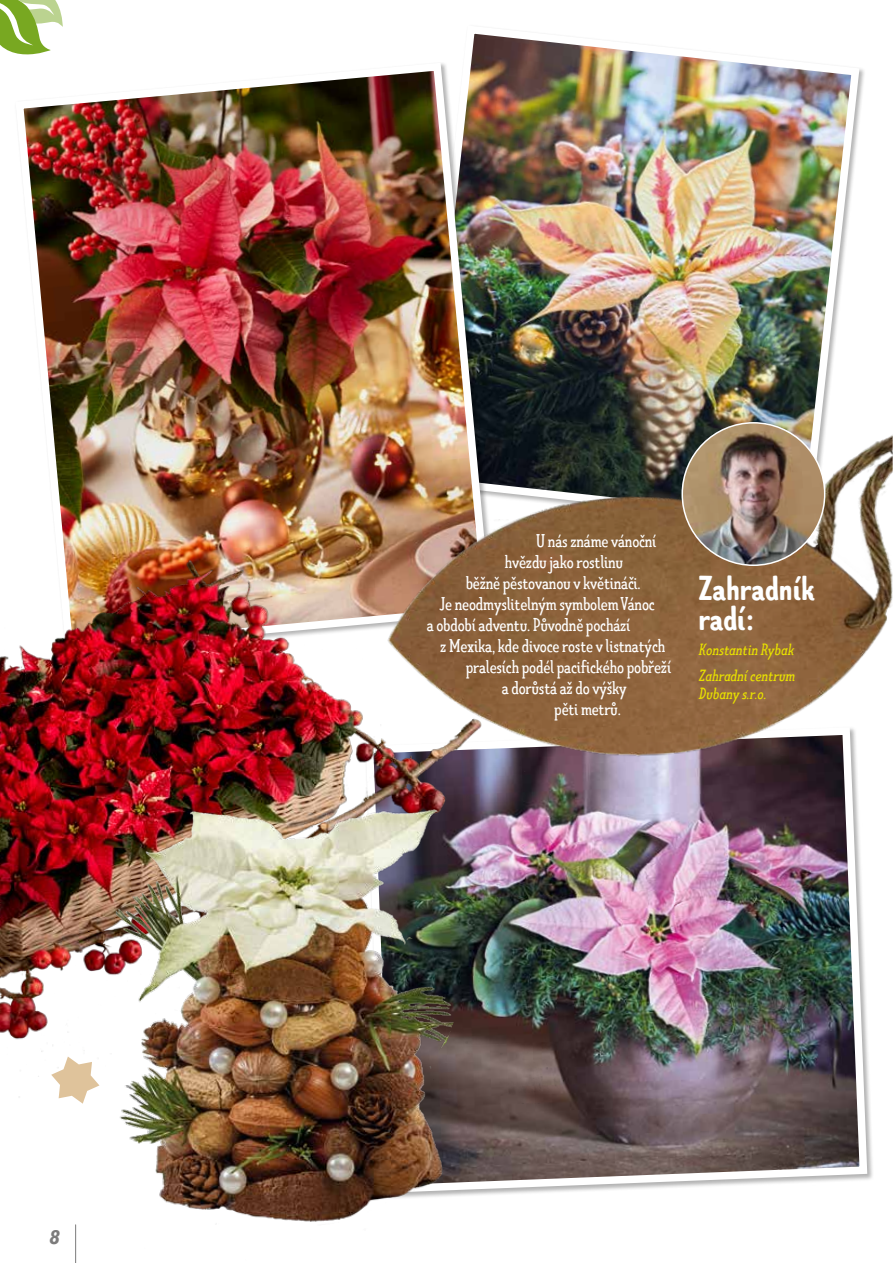
<style>
.page{position:relative;width:893px;height:1263px;background:#fff}
.page>*{position:absolute;margin:0;border:0;box-sizing:border-box;transform-origin:0 0}
.t1{font:700 35.25px/29.8px "Limes Sans";color:#fff}
.t2{font:italic 700 19.5px "Avenir Next Condensed";color:#7c7b7b}
.t3{font:18.75px "Limes Slab";letter-spacing:-.01em;color:#fff}
.t4{font:italic 16.5px/26.1px "Limes Slab";color:#e8e100}
</style>
<div class="page">
<hr style="left:75px;top:1225px;width:1px;height:38px;background:#7c7b7b">
<svg style="left:0;top:0;width:63px;height:55px"></svg>
<img style="left:471px;top:33px;width:393px;height:367px">
<img style="left:455px;top:788px;width:416px;height:408px">
<img style="left:23px;top:59px;width:472px;height:461px">
<img style="left:0;top:520px;width:563px;height:584px">
<img style="left:116px;top:764px;width:339px;height:458px">
<img style="left:366px;top:400px;width:527px;height:388px">
<svg style="left:51px;top:1056px;width:48px;height:48px"></svg>
<img style="left:682px;top:423px;width:143px;height:142px;border-radius:71px">
<p class="t2" style="left:49px;top:1225px;width:12px">8</p>
<p class="t3" style="left:536px;top:528px;width:122px">U nás známe vánoční</p>
<p class="t3" style="left:505px;top:549px;width:120px">hvězdu jako rostlinu</p>
<p class="t3" style="left:466px;top:570px;width:176px">běžně pěstovanou v květináči.</p>
<p class="t3" style="left:440px;top:591px;width:216px">Je neodmyslitelným symbolem Vánoc</p>
<p class="t3" style="left:427px;top:612px;width:205px">a období adventu. Původně pochází</p>
<p class="t3" style="left:440px;top:633px;width:227px">z Mexika, kde divoce roste v listnatých</p>
<p class="t3" style="left:466px;top:654px;width:207px">pralesích podél pacifického pobřeží</p>
<p class="t3" style="left:502px;top:675px;width:126px">a dorůstá až do výšky</p>
<p class="t3" style="left:554px;top:696px;width:68px">pěti metrů.</p>
<h1 class="t1" style="left:698px;top:573px;width:118px">Zahradník radí:</h1>
<p class="t4" style="left:699px;top:636px;width:98px">Konstantin Rybak<br>Zahradní centrum</p>
<p class="t4" style="left:699px;top:680px;width:69px">Dubany s.r.o.</p>
</div>
